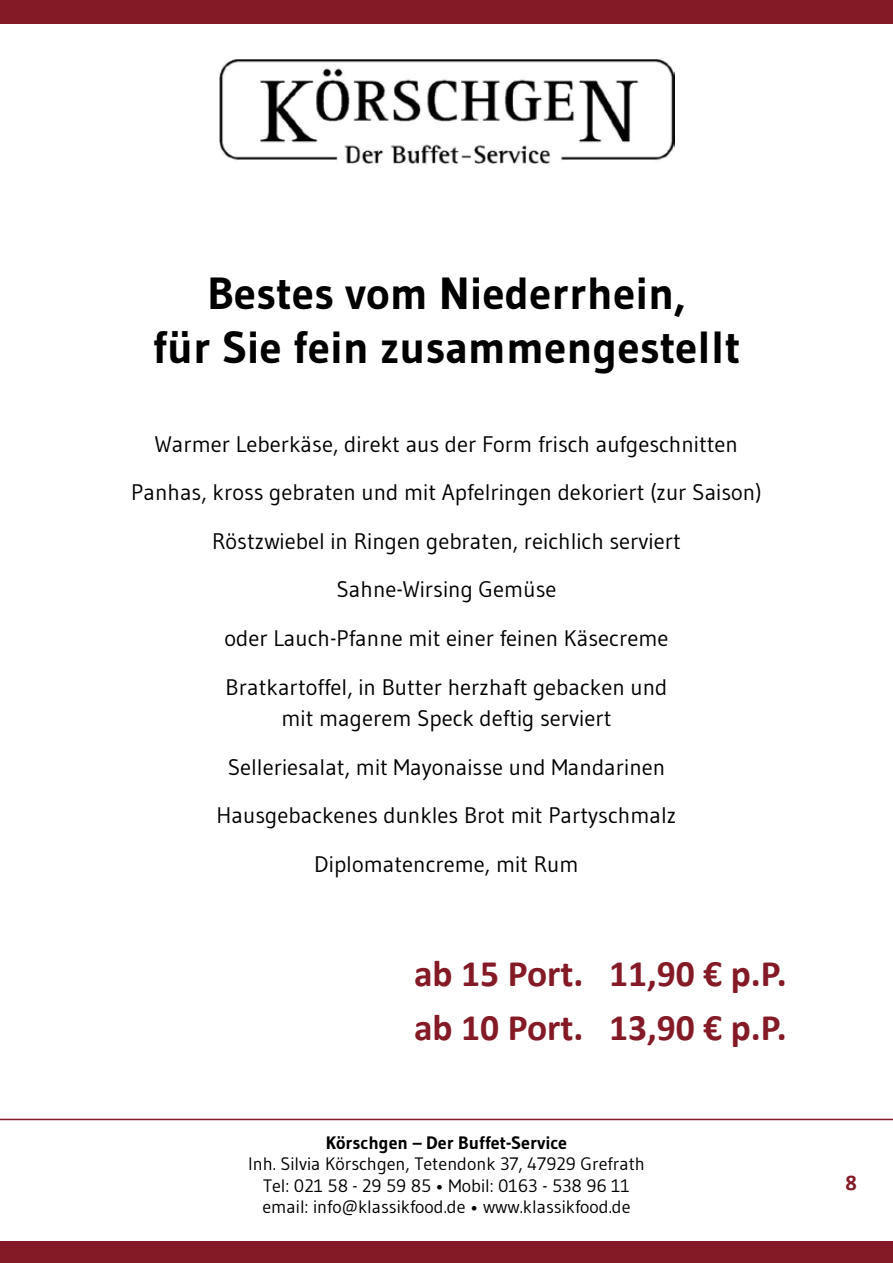
<style>
.page{position:relative;width:893px;height:1263px;background:#fff}
.page>*{position:absolute;margin:0;border:0;box-sizing:border-box;transform-origin:0 0}
.t1{font:700 45px/54px "Gudea";color:#000;text-align:center}
.t2{font:700 37.5px/53.6px "Calibri";color:#831a26}
.t3{font:22.5px/48.4px "Gudea";color:#000;text-align:center}
.t4{font:700 22.5px "Calibri";color:#831a26}
.t5{font:18px/21.6px "Gudea";color:#000;text-align:center}
.t6{font:700 18px "Gudea";color:#000}
</style>
<div class="page">
<img style="left:219px;top:58px;width:455px;height:106px">
<div style="left:0;top:0;width:893px;height:23px;background:#831a26"></div>
<div style="left:0;top:1242px;width:893px;height:21px;background:#831a26"></div>
<hr style="left:0;top:1119px;width:893px;height:1px;background:#831a26">
<h1 class="t1" style="left:153px;top:266px;width:589px">Bestes vom Niederrhein,<br>für Sie fein zusammengestellt</h1>
<p class="t3" style="left:131px;top:419px;width:632px">Warmer Leberkäse, direkt aus der Form frisch aufgeschnitten Panhas, kross gebraten und mit Apfelringen dekoriert (zur Saison)<br>Röstzwiebel in Ringen gebraten, reichlich serviert<br>Sahne-Wirsing Gemüse<br>oder Lauch-Pfanne mit einer feinen Käsecreme<br>Bratkartoffel, in Butter herzhaft gebacken und</p>
<p class="t3" style="left:217px;top:693px;width:461px">mit magerem Speck deftig serviert<br>Selleriesalat, mit Mayonaisse und Mandarinen Hausgebackenes dunkles Brot mit Partyschmalz Diplomatencreme, mit Rum</p>
<h2 class="t2" style="left:414px;top:945px;width:374px">ab 15 Port. 11,90 € p.P. ab 10 Port. 13,90 € p.P.</h2>
<p class="t6" style="left:326px;top:1131px;width:243px">Körschgen – Der Buffet-Service</p>
<p class="t5" style="left:248px;top:1153px;width:398px">Inh. Silvia Körschgen, Tetendonk 37, 47929 Grefrath<br>Tel: 021 58 - 29 59 85 • Mobil: 0163 - 538 96 11 email: info@klassikfood.de • www.klassikfood.de</p>
<p class="t4" style="left:845px;top:1168px;width:13px">8</p>
</div>
